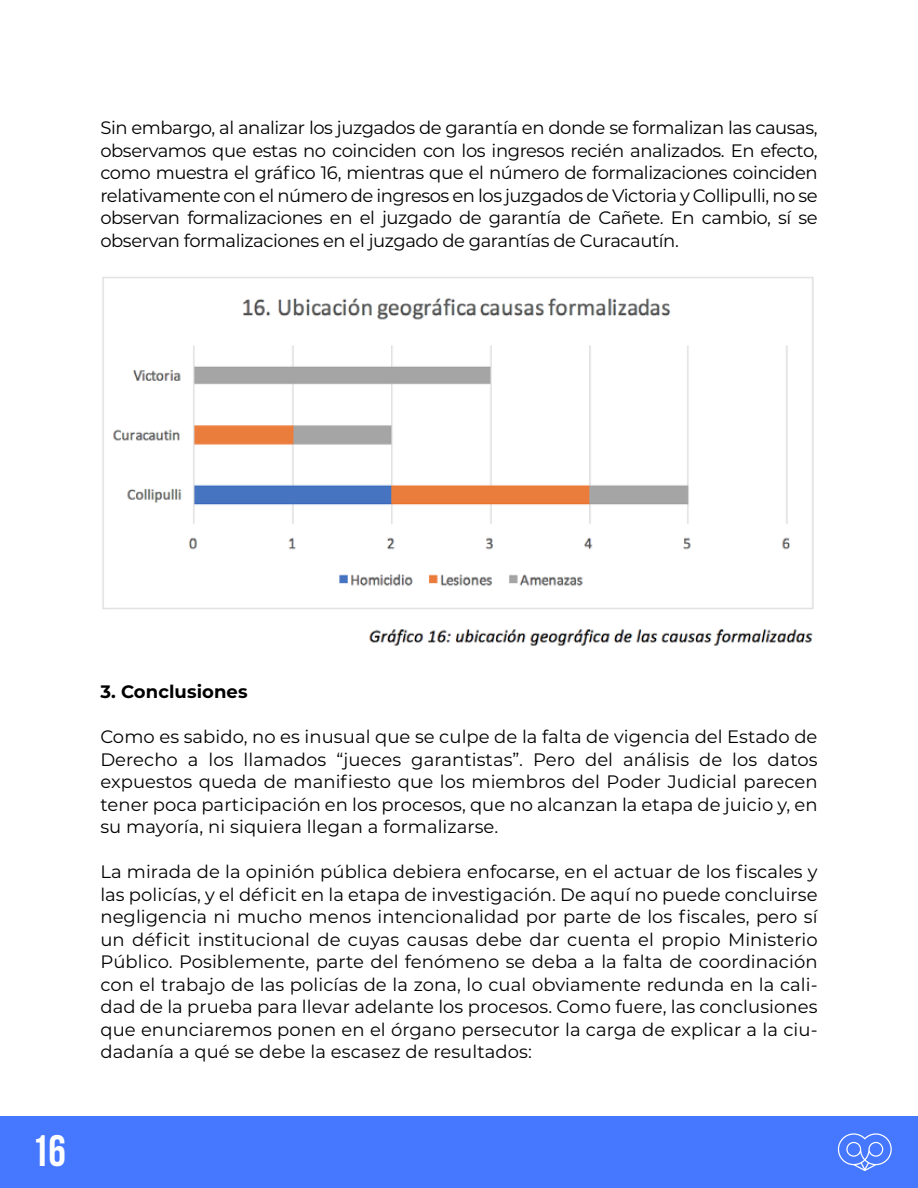
<style>
.page{position:relative;width:918px;height:1188px;background:#fff}
.page>*{position:absolute;margin:0;border:0;box-sizing:border-box;transform-origin:0 0}
.t1{font:700 43.95px "Bebas Neue";color:#fff}
.t2{font:18px/22.5px "Montserrat";letter-spacing:.005em;color:#000;text-align:justify}
.t3{font:700 18px "Montserrat";letter-spacing:.005em;color:#000}
</style>
<div class="page">
<div style="left:0;top:1117px;width:918px;height:71px;background:#4578ff"></div>
<svg style="left:838px;top:1133px;width:54px;height:38px"></svg>
<img style="left:102px;top:277px;width:712px;height:369px">
<p class="t2" style="left:100px;top:116px;width:719px">Sin embargo, al analizar los juzgados de garantía en donde se formalizan las causas, observamos que estas no coinciden con los ingresos recién analizados. En efecto, como muestra el gráfico 16, mientras que el número de formalizaciones coinciden relativamente con el número de ingresos en los juzgados de Victoria y Collipulli, no se observan formalizaciones en el juzgado de garantía de Cañete. En cambio, sí se observan formalizaciones en el juzgado de garantías de Curacautín.</p>
<h1 class="t1" style="left:32px;top:1127px;width:36px">16</h1>
<p class="t3" style="left:100px;top:679px;width:149px">3. Conclusiones</p>
<p class="t2" style="left:100px;top:725px;width:719px">Como es sabido, no es inusual que se culpe de la falta de vigencia del Estado de Derecho a los llamados “jueces garantistas”. Pero del análisis de los datos expuestos queda de manifiesto que los miembros del Poder Judicial parecen tener poca participación en los procesos, que no alcanzan la etapa de juicio y, en su mayoría, ni siquiera llegan a formalizarse.</p>
<p class="t2" style="left:100px;top:860px;width:719px">La mirada de la opinión pública debiera enfocarse, en el actuar de los fiscales y las policías, y el déficit en la etapa de investigación. De aquí no puede concluirse negligencia ni mucho menos intencionalidad por parte de los fiscales, pero sí un déficit institucional de cuyas causas debe dar cuenta el propio Ministerio Público. Posiblemente, parte del fenómeno se deba a la falta de coordinación con el trabajo de las policías de la zona, lo cual obviamente redunda en la cali&shy;dad de la prueba para llevar adelante los procesos. Como fuere, las conclusiones que enunciaremos ponen en el órgano persecutor la carga de explicar a la ciu&shy;dadanía a qué se debe la escasez de resultados:</p>
</div>
